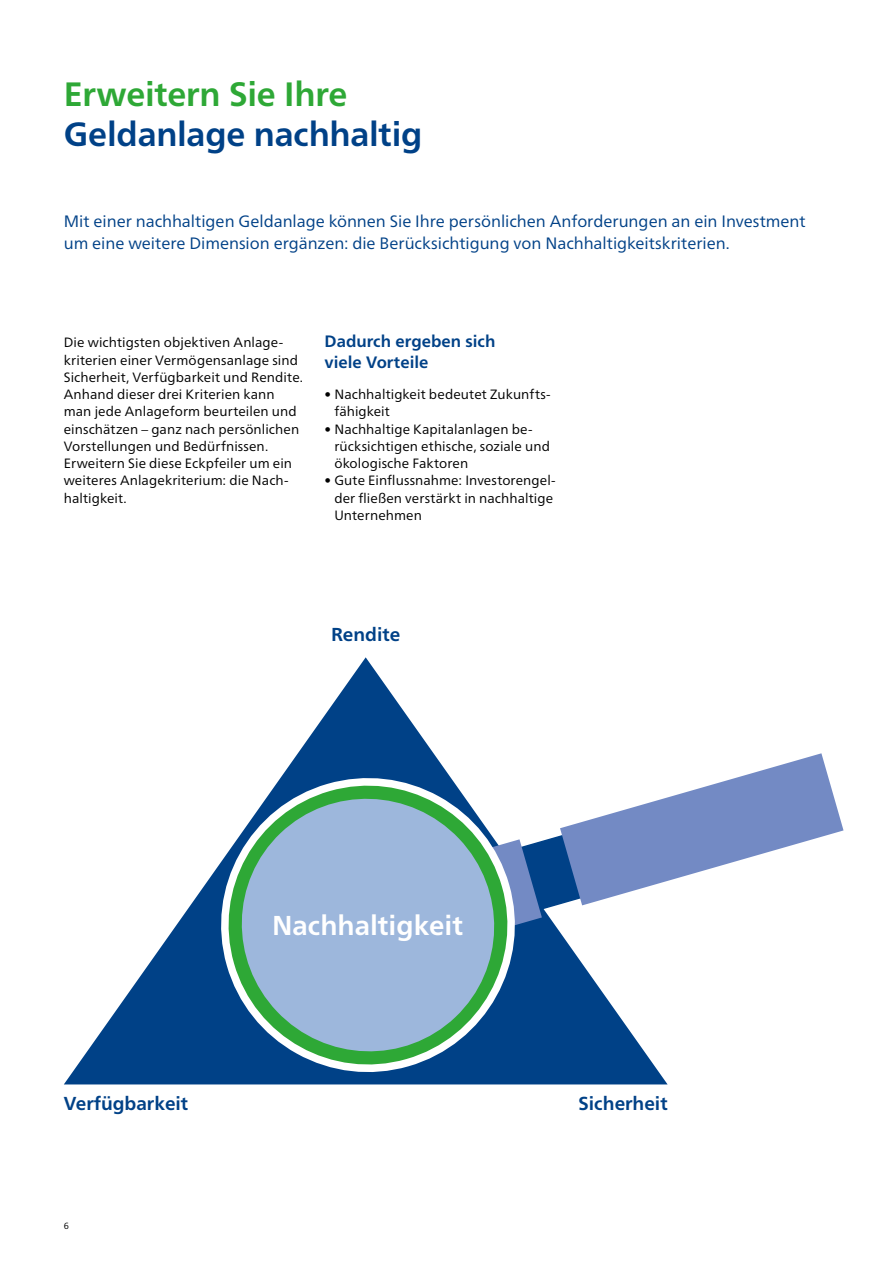
<style>
.page{position:relative;width:893px;height:1263px;background:#fff}
.page>*{position:absolute;margin:0;border:0;box-sizing:border-box;transform-origin:0 0}
.t1{font:33.75px "Frutiger Neuefuer UI Bold";letter-spacing:-.005em;color:#004187}
.t2{font:33.75px "Frutiger Neuefuer UI Bold";letter-spacing:-.005em;color:#2ea836}
.t3{font:27.3px "Frutiger Neuefuer UI Bold";color:#fff}
.t4{font:18.75px "Frutiger Neuefuer UI Bold";color:#004187}
.t5{font:16.5px/22.5px "Frutiger Neuefuer UI Book";letter-spacing:-.005em;color:#004187}
.t6{font:16.5px/21px "Frutiger Neuefuer UI Bold";color:#004187}
.t7{font:13.5px/17.2px "Frutiger Neuefuer UI Book";letter-spacing:.005em;color:#000}
.t8{font:9px "Frutiger Neuefuer UI Book";color:#000}
</style>
<div class="page">
<svg style="left:64px;top:657px;width:604px;height:427px"></svg>
<svg style="left:488px;top:753px;width:355px;height:173px"></svg>
<svg style="left:209px;top:770px;width:318px;height:310px"></svg>
<svg style="left:225px;top:782px;width:293px;height:286px"></svg>
<svg style="left:229px;top:785px;width:278px;height:280px;background:#86afbe"></svg>
<h1 class="t2" style="left:64px;top:74px;width:285px">Erweitern Sie Ihre</h1>
<h1 class="t1" style="left:64px;top:114px;width:360px">Geldanlage nachhaltig</h1>
<p class="t5" style="left:64px;top:209px;width:743px">Mit einer nachhaltigen Geldanlage können Sie Ihre persönlichen Anforderungen an ein Investment um eine weitere Dimension ergänzen: die Berücksichtigung von Nachhaltigkeitskriterien.</p>
<p class="t7" style="left:64px;top:334px;width:241px">Die wichtigsten objektiven Anlage&shy;kriterien einer Vermögensanlage sind Sicherheit, Verfügbarkeit und Rendite.<br>Anhand dieser drei Kriterien kann man jede Anlageform beurteilen und einschätzen – ganz nach persönlichen Vorstellungen und Bedürfnissen.<br>Erweitern Sie diese Eckpfeiler um ein weiteres Anlagekriterium: die Nach&shy;haltigkeit.</p>
<p class="t6" style="left:325px;top:331px;width:172px">Dadurch ergeben sich viele Vorteile</p>
<p class="t7" style="left:334px;top:386px;width:218px;text-indent:-10px">• Nachhaltigkeit bedeutet Zukunfts&shy;fähigkeit</p>
<p class="t7" style="left:334px;top:420px;width:217px;text-indent:-10px">• Nachhaltige Kapitalanlagen be&shy;rücksichtigen ethische, soziale und ökologische Faktoren</p>
<p class="t7" style="left:334px;top:472px;width:223px;text-indent:-10px">• Gute Einflussnahme: Investorengel&shy;der fließen verstärkt in nachhaltige<br>Unternehmen</p>
<h3 class="t4" style="left:331px;top:623px;width:71px">Rendite</h3>
<h2 class="t3" style="left:272px;top:909px;width:192px">Nachhaltigkeit</h2>
<h3 class="t4" style="left:64px;top:1092px;width:126px">Verfügbarkeit</h3>
<h3 class="t4" style="left:579px;top:1092px;width:91px">Sicherheit</h3>
<p class="t8" style="left:64px;top:1221px;width:7px">6</p>
</div>
